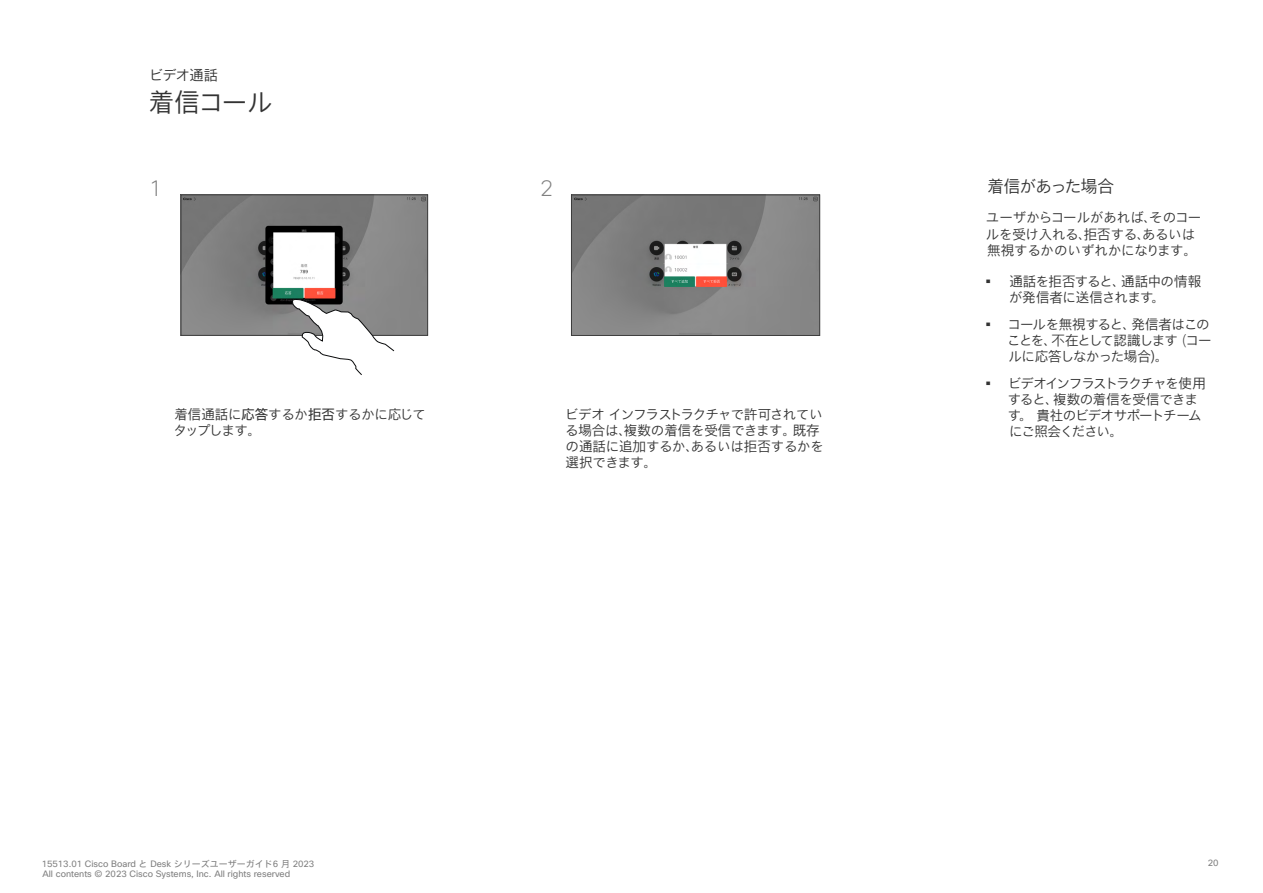
<style>
.page{position:relative;width:1263px;height:893px;background:#fff}
.page>*{position:absolute;margin:0;border:0;box-sizing:border-box;transform-origin:0 0}
.Subhead1{font:25.5px "Cisco Sans JPN Light";letter-spacing:-.035em;color:#333}
.t1{font:200 22.2px "Cisco Sans";color:#808080}
.Right_Column_About_h{font:16.65px "Cisco Sans JPN Light";letter-spacing:-.04em;color:#333}
.Small_chapter_runnin{font:14.25px "Cisco Sans JPN Light";letter-spacing:-.05em;color:#333}
.CartoonAnnotation{font:13.5px/16.2px "Cisco Sans JPN Light";letter-spacing:-.04em;color:#333}
.CartoonAnnotation-2{font:13.5px/16.2px "Cisco Sans JPN Light";letter-spacing:-.02em;color:#333}
.CartoonAnnotation-3{font:13.5px/16.2px "Cisco Sans JPN Light";letter-spacing:-.06em;color:#333}
.Body{font:13.5px/16.2px "Cisco Sans JPN Light";letter-spacing:-.015em;color:#333}
.t2{font:9px "Cisco Sans";color:#808080}
.t3{font:9px "Cisco Sans JPN";color:#808080}
.s1{font-family:"Cisco Sans JPN"}
.s2{font-family:"Cisco Sans"}
.s3{font-family:"Cisco Sans";font-size:21px}
.s4{font-family:"Cisco Sans";font-weight:200}
</style>
<div class="page">
<img style="left:182px;top:196px;width:244px;height:138px">
<div style="left:180px;top:194px;width:248px;height:142px;border:1px solid #3d3d3d"></div>
<img style="left:573px;top:196px;width:245px;height:138px">
<div style="left:571px;top:194px;width:249px;height:142px;border:1px solid #3d3d3d"></div>
<svg style="left:292px;top:268px;width:103px;height:107px"></svg>
<h2 class="Small_chapter_runnin" style="left:149px;top:66px;width:71px">ビデオ通話</h2>
<h1 class="Subhead1" style="left:149px;top:86px;width:125px">着信コール</h1>
<p class="t1" style="left:149px;top:174px;width:15px">1</p>
<p class="t1" style="left:540px;top:174px;width:15px">2</p>
<h2 class="Right_Column_About_h" style="left:987px;top:175px;width:128px">着信があった場合</h2>
<p class="CartoonAnnotation" style="left:174px;top:407px;width:253px">着信通話に<span class="s1">応答</span>するか<span class="s1">拒否</span>するかに応じてタップします。</p>
<p class="CartoonAnnotation-2" style="left:565px;top:407px;width:261px">ビデオ インフラストラクチャで許可されている場合は、複数の着信を受信できます。既存の通話に追加するか、あるいは拒否するかを選択できます。</p>
<p class="t3" style="left:42px;top:857px;width:274px">15513.01 <span class="s2">Cisco Board</span> と <span class="s2">Desk</span> シリーズユーザーガイド6 月 2023</p>
<p class="t2" style="left:42px;top:868px;width:249px">All contents <span class="s1">© 2023</span> Cisco Systems, Inc. All rights reserved</p>
<p class="Body" style="left:986px;top:210px;width:217px">ユーザからコールがあれば、そのコールを受け入れる、拒否する、あるいは無視するかのいずれかになります。</p>
<p class="CartoonAnnotation" style="left:1009px;top:274px;width:194px;text-indent:-24px"><span class="s3">•</span> 通話を拒否すると、通話中の情報が発信者に送信されます。</p>
<p class="CartoonAnnotation" style="left:1007px;top:317px;width:206px;text-indent:-22px"><span class="s3">•</span> コールを無視すると、発信者はこのことを、不在として認識します <span class="s4">(</span>コールに応答しなかった場合)。</p>
<p class="CartoonAnnotation-3" style="left:1008px;top:376px;width:200px;text-indent:-23px"><span class="s3">•</span> ビデオインフラストラクチャを使用すると、複数の着信を受信できます。 貴社のビデオサポートチームにご照会ください。</p>
<p class="t3" style="left:1208px;top:856px;width:12px">20</p>
</div>
